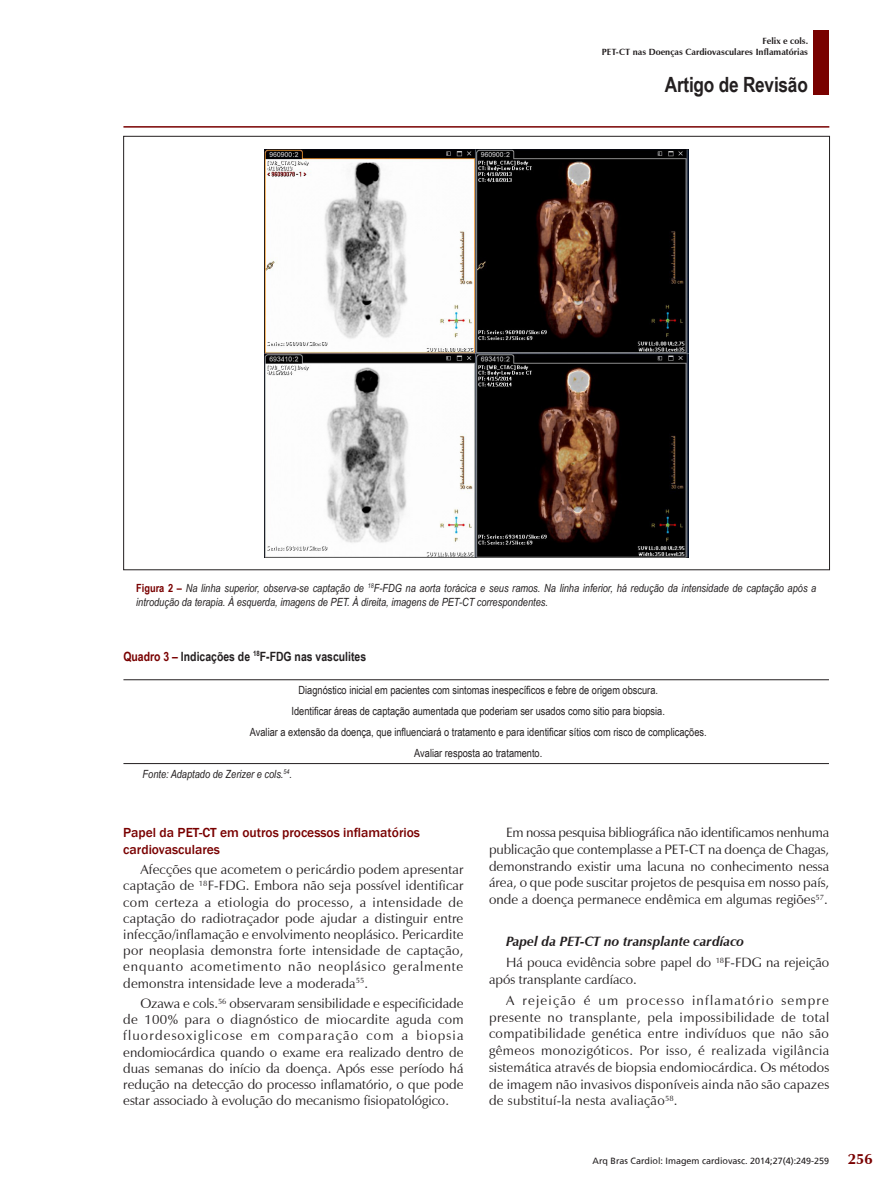
<style>
.page{position:relative;width:893px;height:1191px;background:#fff}
.page>*{position:absolute;margin:0;border:0;box-sizing:border-box;transform-origin:0 0}
.t1{font:700 21px "Arial Narrow";letter-spacing:-.01em;color:#231f20}
.t2{font:700 15px "Zapf Humanist 601 BT";color:#790100}
._01-TEXTO_BASICO{font:13.5px/16.2px "Zapf Humanist 601 BT";color:#231f20;text-align:justify}
._03_-_SUBTITULO_PRIN{font:500 13.5px/16.2px "Franklin Gothic";color:#790100}
._04_-_SUBTITULO_SECU{font:italic 700 13.5px "Zapf Humanist 601 BT";color:#231f20}
._01_-_TITULO_TABELA{font:700 12.75px "Arial Narrow";color:#231f20}
._02_-_TEXTO_TABELA{font:11.25px "Arial Narrow";color:#231f20}
._05_-_LEGENDA_TABELA{font:italic 11.25px/13.5px "Arial Narrow";color:#231f20}
.t3{font:700 9px/10.8px "Zapf Humanist 601 BT";color:#231f20;text-align:right}
.t4{font:9px "Frutiger";color:#231f20}
.s1{font-weight:700;font-style:normal;color:#790100}
.s2{color:#790100}
</style>
<div class="page">
<hr style="left:123px;top:126px;width:706px;height:2px;background:#790100">
<div style="left:813px;top:30px;width:16px;height:64px;background:#790100"></div>
<hr style="left:123px;top:679px;width:706px;height:1px;background:#231f20">
<hr style="left:123px;top:763px;width:706px;height:1px;background:#231f20">
<img style="left:264px;top:149px;width:425px;height:408px">
<p class="t3" style="left:602px;top:36px;width:208px">Felix e cols.<br>PET-CT nas Doenças Cardiovasculares Inflamatórias</p>
<h1 class="t1" style="left:665px;top:69px;width:145px">Artigo de Revisão</h1>
<p class="_05_-_LEGENDA_TABELA" style="left:136px;top:581px;width:682px"><span class="s1">Figura 2 –</span> Na linha superior, observa-se captação de <sup>18</sup>F-FDG na aorta torácica e seus ramos. Na linha inferior, há redução da intensidade de captação após a introdução da terapia. À esquerda, imagens de PET. À direita, imagens de PET-CT correspondentes.</p>
<p class="_01_-_TITULO_TABELA" style="left:123px;top:646px;width:244px"><span class="s2">Quadro 3 –</span> Indicações de <sup>18</sup>F-FDG nas vasculites</p>
<p class="_02_-_TEXTO_TABELA" style="left:299px;top:682px;width:361px">Diagnóstico inicial em pacientes com sintomas inespecíficos e febre de origem obscura.</p>
<p class="_02_-_TEXTO_TABELA" style="left:292px;top:703px;width:375px">Identificar áreas de captação aumentada que poderiam ser usados como sitio para biopsia.</p>
<p class="_02_-_TEXTO_TABELA" style="left:250px;top:724px;width:458px">Avaliar a extensão da doença, que influenciará o tratamento e para identificar sítios com risco de complicações.</p>
<p class="_02_-_TEXTO_TABELA" style="left:414px;top:745px;width:130px">Avaliar resposta ao tratamento.</p>
<p class="_05_-_LEGENDA_TABELA" style="left:143px;top:767px;width:151px">Fonte: Adaptado de Zerizer e cols.<sup>54</sup>.</p>
<p class="_03_-_SUBTITULO_PRIN" style="left:123px;top:825px;width:298px">Papel da PET-CT em outros processos inflamatórios cardiovasculares</p>
<p class="_01-TEXTO_BASICO" style="left:123px;top:861px;width:342px;text-indent:17px">Afecções que acometem o pericárdio podem apresentar captação de <sup>18</sup>F-FDG. Embora não seja possível identificar com certeza a etiologia do processo, a intensidade de captação do radiotraçador pode ajudar a distinguir entre infecção/inflamação e envolvimento neoplásico. Pericardite por neoplasia demonstra forte intensidade de captação, enquanto acometimento não neoplásico geralmente demonstra intensidade leve a moderada<sup>55</sup>.</p>
<p class="_01-TEXTO_BASICO" style="left:123px;top:995px;width:342px;text-indent:17px">Ozawa e cols.<sup>56</sup> observaram sensibilidade e especificidade de 100% para o diagnóstico de miocardite aguda com fluordesoxiglicose em comparação com a biopsia endomiocárdica quando o exame era realizado dentro de duas semanas do início da doença. Após esse período há redução na detecção do processo inflamatório, o que pode estar associado à evolução do mecanismo fisiopatológico.</p>
<p class="_01-TEXTO_BASICO" style="left:489px;top:824px;width:342px;line-height:16.6px;text-indent:17px">Em nossa pesquisa bibliográfica não identificamos nenhuma publicação que contemplasse a PET-CT na doença de Chagas, demonstrando existir uma lacuna no conhecimento nessa área, o que pode suscitar projetos de pesquisa em nosso país, onde a doença permanece endêmica em algumas regiões<sup>57</sup>.</p>
<p class="_04_-_SUBTITULO_SECU" style="left:506px;top:933px;width:240px">Papel da PET-CT no transplante cardíaco</p>
<p class="_01-TEXTO_BASICO" style="left:489px;top:954px;width:342px;line-height:16.6px;text-indent:17px">Há pouca evidência sobre papel do <sup>18</sup>F-FDG na rejeição após transplante cardíaco.</p>
<p class="_01-TEXTO_BASICO" style="left:489px;top:992px;width:342px;line-height:16.6px;text-indent:17px">A rejeição é um processo inflamatório sempre presente no transplante, pela impossibilidade de total compatibilidade genética entre indivíduos que não são gêmeos monozigóticos. Por isso, é realizada vigilância sistemática através de biopsia endomiocárdica. Os métodos de imagem não invasivos disponíveis ainda não são capazes de substituí-la nesta avaliação<sup>58</sup>.</p>
<p class="t4" style="left:593px;top:1155px;width:238px">Arq Bras Cardiol: Imagem cardiovasc. 2014;27(4):249-259</p>
<p class="t2" style="left:848px;top:1149px;width:26px">256</p>
</div>
